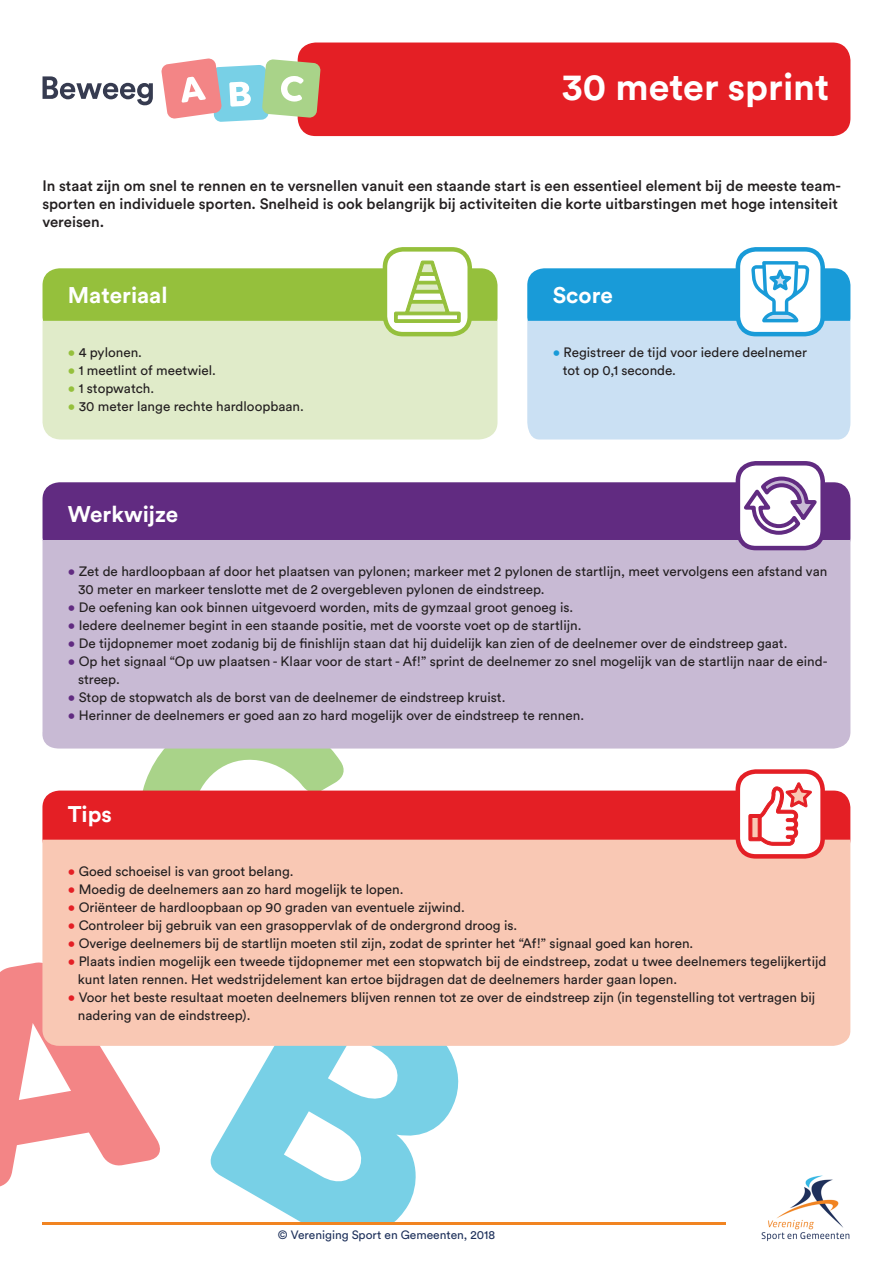
<style>
.page{position:relative;width:893px;height:1263px;background:#fff}
.page>*{position:absolute;margin:0;border:0;box-sizing:border-box;transform-origin:0 0}
.t1{font:700 37.5px "Circular Std";color:#fff}
.t2{font:700 22.5px "Circular Std";color:#fff}
.t3{font:500 15px/18px "Circular Std";color:#231f20}
.t4{font:13.5px/18px "Circular Std";color:#231f20}
.t5{font:12px "Circular Std";color:#1e315b}
.s1{color:#95c03c}
.s2{color:#199bd8}
.s3{color:#612b81}
.s4{color:#e41f25}
</style>
<div class="page">
<svg style="left:0;top:962px;width:160px;height:225px"></svg>
<svg style="left:210px;top:1046px;width:249px;height:176px;fill:#78d0e6"></svg>
<svg style="left:126px;top:748px;width:220px;height:42px;fill:#a9d389"></svg>
<div style="left:42px;top:790px;width:808px;height:66px;background:#e41f25;border-radius:17px"></div>
<div style="left:43px;top:482px;width:807px;height:72px;background:#612b81;border-radius:17px"></div>
<div style="left:43px;top:268px;width:454px;height:66px;background:#95c03c;border-radius:17px"></div>
<div style="left:43px;top:321px;width:454px;height:118px;background:#e0ebc9"></div>
<div style="left:42px;top:540px;width:808px;height:208px;background:#c8bad4"></div>
<div style="left:42px;top:840px;width:808px;height:206px;background:#f9c8b4"></div>
<img style="left:761px;top:1175px;width:89px;height:66px">
<hr style="left:43px;top:1222px;width:683px;height:2px;background:#f18421">
<div style="left:738px;top:771px;width:85px;height:85px;background:#fff;border-radius:18px"></div>
<div style="left:736px;top:769px;width:89px;height:90px;border:4px solid #e41f25;border-radius:18px"></div>
<svg style="left:748px;top:782px;width:64px;height:64px"></svg>
<div style="left:738px;top:463px;width:85px;height:85px;background:#fff;border-radius:18px"></div>
<div style="left:736px;top:461px;width:89px;height:89px;border:4px solid #612b81;border-radius:18px"></div>
<svg style="left:738px;top:475px;width:82px;height:62px"></svg>
<div style="left:385px;top:249px;width:85px;height:85px;background:#fff;border-radius:18px"></div>
<div style="left:383px;top:247px;width:89px;height:89px;border:4px solid #95c03c;border-radius:18px"></div>
<svg style="left:394px;top:260px;width:67px;height:63px"></svg>
<div style="left:736px;top:247px;width:89px;height:89px;border:4px solid #199bd8;border-radius:18px"></div>
<svg style="left:527px;top:261px;width:323px;height:178px"></svg>
<div style="left:298px;top:43px;width:552px;height:93px;background:#e41f25;border-radius:18px"></div>
<svg style="left:43px;top:76px;width:110px;height:29px"></svg>
<svg style="left:161px;top:58px;width:160px;height:64px"></svg>
<h1 class="t1" style="left:562px;top:63px;width:268px">30 meter sprint</h1>
<p class="t3" style="left:42px;top:176px;width:800px">In staat zijn om snel te rennen en te versnellen vanuit een staande start is een essentieel element bij de meeste team&shy;sporten en individuele sporten. Snelheid is ook belangrijk bij activiteiten die korte uitbarstingen met hoge intensiteit vereisen.</p>
<h2 class="t2" style="left:68px;top:280px;width:101px">Materiaal</h2>
<p class="t4" style="left:68px;top:343px;width:76px"><span class="s1">•</span> 4 pylonen.</p>
<p class="t4" style="left:68px;top:361px;width:150px"><span class="s1">•</span> 1 meetlint of meetwiel.</p>
<p class="t4" style="left:68px;top:379px;width:88px"><span class="s1">•</span> 1 stopwatch.</p>
<p class="t4" style="left:68px;top:397px;width:238px"><span class="s1">•</span> 30 meter lange rechte hardloopbaan.</p>
<h2 class="t2" style="left:553px;top:280px;width:62px">Score</h2>
<p class="t4" style="left:563px;top:343px;width:246px;text-indent:-10px"><span class="s2">•</span> Registreer de tijd voor iedere deelnemer tot op 0,1 seconde.</p>
<h2 class="t2" style="left:68px;top:500px;width:112px">Werkwijze</h2>
<p class="t4" style="left:78px;top:562px;width:751px;text-indent:-10px"><span class="s3">•</span> Zet de hardloopbaan af door het plaatsen van pylonen; markeer met 2 pylonen de startlijn, meet vervolgens een afstand van<br>30 meter en markeer tenslotte met de 2 overgebleven pylonen de eindstreep.</p>
<p class="t4" style="left:68px;top:598px;width:507px"><span class="s3">•</span> De oefening kan ook binnen uitgevoerd worden, mits de gymzaal groot genoeg is.</p>
<p class="t4" style="left:68px;top:616px;width:515px"><span class="s3">•</span> Iedere deelnemer begint in een staande positie, met de voorste voet op de startlijn.</p>
<p class="t4" style="left:68px;top:634px;width:721px"><span class="s3">•</span> De tijdopnemer moet zodanig bij de finishlijn staan dat hij duidelijk kan zien of de deelnemer over de eindstreep gaat.</p>
<p class="t4" style="left:78px;top:652px;width:751px;text-indent:-10px"><span class="s3">•</span> Op het signaal “Op uw plaatsen - Klaar voor de start - Af!” sprint de deelnemer zo snel mogelijk van de startlijn naar de eind&shy;streep.</p>
<p class="t4" style="left:68px;top:688px;width:439px"><span class="s3">•</span> Stop de stopwatch als de borst van de deelnemer de eindstreep kruist.</p>
<p class="t4" style="left:68px;top:706px;width:518px"><span class="s3">•</span> Herinner de deelnemers er goed aan zo hard mogelijk over de eindstreep te rennen.</p>
<h2 class="t2" style="left:68px;top:799px;width:46px">Tips</h2>
<p class="t4" style="left:68px;top:862px;width:227px"><span class="s4">•</span> Goed schoeisel is van groot belang.</p>
<p class="t4" style="left:68px;top:880px;width:337px"><span class="s4">•</span> Moedig de deelnemers aan zo hard mogelijk te lopen.</p>
<p class="t4" style="left:68px;top:898px;width:399px"><span class="s4">•</span> Oriënteer de hardloopbaan op 90 graden van eventuele zijwind.</p>
<p class="t4" style="left:68px;top:916px;width:451px"><span class="s4">•</span> Controleer bij gebruik van een grasoppervlak of de ondergrond droog is.</p>
<p class="t4" style="left:68px;top:934px;width:627px"><span class="s4">•</span> Overige deelnemers bij de startlijn moeten stil zijn, zodat de sprinter het “Af!” signaal goed kan horen.</p>
<p class="t4" style="left:78px;top:952px;width:750px;text-indent:-10px"><span class="s4">•</span> Plaats indien mogelijk een tweede tijdopnemer met een stopwatch bij de eindstreep, zodat u twee deelnemers tegelijkertijd kunt laten rennen. Het wedstrijdelement kan ertoe bijdragen dat de deelnemers harder gaan lopen.</p>
<p class="t4" style="left:78px;top:988px;width:739px;text-indent:-10px"><span class="s4">•</span> Voor het beste resultaat moeten deelnemers blijven rennen tot ze over de eindstreep zijn (in tegenstelling tot vertragen bij nadering van de eindstreep).</p>
<p class="t5" style="left:278px;top:1227px;width:219px">© Vereniging Sport en Gemeenten, 2018</p>
</div>
